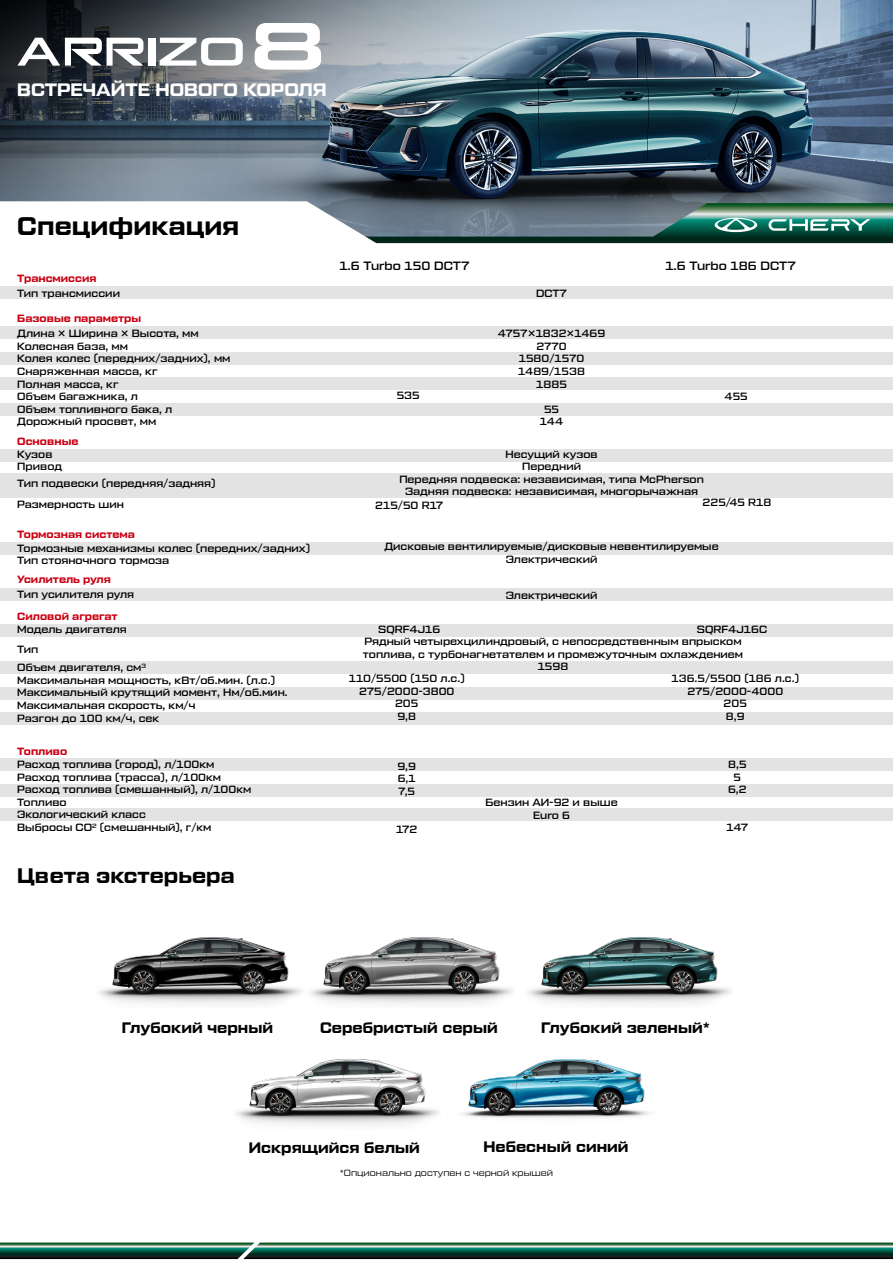
<style>
.page{position:relative;width:893px;height:1263px;background:#fff}
.page>*{position:absolute;margin:0;border:0;box-sizing:border-box;transform-origin:0 0}
.t1{font:25.5px "Tactic Sans Bld";color:#000}
.t2{font:21px "Tactic Sans Bld";color:#000}
.t3{font:18px "Tactic Sans Bld";color:#fff}
.t4{font:15.15px "Tactic Sans Bld";color:#000}
.t5{font:500 12px "Tactic Sans";color:#000}
.t6{font:500 10.5px/12.6px "Tactic Sans";color:#000;text-align:center}
.t7{font:10.5px "Tactic Sans Bld";color:#ca0012}
.t8{font:9px "Tactic Sans";color:#000}
</style>
<div class="page">
<svg style="left:0;top:364px;width:676px;height:361px"></svg>
<img style="left:0;top:0;width:893px;height:201px">
<svg style="left:0;top:201px;width:893px;height:2px"></svg>
<div style="left:0;top:286px;width:893px;height:13px;background:#e3e3e3"></div>
<div style="left:0;top:326px;width:893px;height:13px;background:#e3e3e3"></div>
<div style="left:0;top:352px;width:893px;height:12px;background:#e3e3e3"></div>
<div style="left:0;top:377px;width:893px;height:13px;background:#e3e3e3"></div>
<div style="left:0;top:403px;width:893px;height:13px;background:#e3e3e3"></div>
<div style="left:0;top:449px;width:893px;height:13px;background:#e3e3e3"></div>
<div style="left:0;top:473px;width:893px;height:24px;background:#e3e3e3"></div>
<div style="left:0;top:542px;width:893px;height:13px;background:#e3e3e3"></div>
<div style="left:0;top:588px;width:893px;height:12px;background:#e3e3e3"></div>
<div style="left:0;top:624px;width:893px;height:13px;background:#e3e3e3"></div>
<div style="left:0;top:661px;width:893px;height:13px;background:#e3e3e3"></div>
<div style="left:0;top:687px;width:893px;height:13px;background:#e3e3e3"></div>
<div style="left:0;top:712px;width:893px;height:12px;background:#e3e3e3"></div>
<div style="left:0;top:758px;width:893px;height:13px;background:#e3e3e3"></div>
<div style="left:0;top:784px;width:893px;height:13px;background:#e3e3e3"></div>
<div style="left:0;top:808px;width:893px;height:13px;background:#e3e3e3"></div>
<img style="left:99px;top:937px;width:204px;height:67px">
<img style="left:528px;top:937px;width:204px;height:67px">
<img style="left:462px;top:1059px;width:188px;height:59px">
<img style="left:310px;top:937px;width:204px;height:67px">
<img style="left:236px;top:1059px;width:204px;height:66px">
<svg style="left:17px;top:38px;width:126px;height:28px"></svg>
<div style="left:148px;top:38px;width:7px;height:28px;background:#fff"></div>
<svg style="left:160px;top:38px;width:83px;height:28px"></svg>
<svg style="left:254px;top:23px;width:67px;height:47px"></svg>
<svg style="left:0;top:1242px;width:893px;height:17px"></svg>
<svg style="left:310px;top:203px;width:583px;height:41px"></svg>
<h3 class="t3" style="left:17px;top:81px;width:311px">ВСТРЕЧАЙТЕ НОВОГО КОРОЛЯ</h3>
<h1 class="t1" style="left:17px;top:213px;width:224px">Спецификация</h1>
<p class="t7" style="left:17px;top:273px;width:81px">Трансмиссия</p>
<p class="t7" style="left:17px;top:313px;width:125px">Базовые параметры</p>
<p class="t5" style="left:339px;top:259px;width:132px">1.6 Turbo 150 DCT7</p>
<p class="t5" style="left:665px;top:259px;width:132px">1.6 Turbo 186 DCT7</p>
<p class="t6" style="left:536px;top:287px;width:32px">DCT7</p>
<p class="t6" style="left:17px;top:287px;width:104px">Тип трансмиссии</p>
<p class="t6" style="left:17px;top:327px;width:215px;text-align:left">Длина × Ширина × Высота, мм<br>Колесная база, мм<br>Колея колес (передних/задних), мм<br>Снаряженная масса, кг<br>Полная масса, кг<br>Объем багажника, л<br>Объем топливного бака, л<br>Дорожный просвет, мм</p>
<p class="t6" style="left:498px;top:327px;width:109px">4757×1832×1469<br>2770<br>1580/1570<br>1489/1538<br>1885</p>
<p class="t6" style="left:397px;top:389px;width:25px">535</p>
<p class="t6" style="left:725px;top:390px;width:25px">455</p>
<p class="t6" style="left:540px;top:403px;width:25px">55<br>144</p>
<p class="t7" style="left:17px;top:435px;width:63px">Основные</p>
<p class="t6" style="left:17px;top:448px;width:46px;text-align:left">Кузов<br>Привод</p>
<p class="t6" style="left:17px;top:473px;width:200px;line-height:20.7px;text-align:left">Тип подвески (передняя/задняя)<br>Размерность шин</p>
<p class="t6" style="left:17px;top:542px;width:294px;text-align:left">Тормозные механизмы колес (передних/задних)<br>Тип стояночного тормоза</p>
<p class="t6" style="left:17px;top:588px;width:118px">Тип усилителя руля</p>
<p class="t7" style="left:17px;top:528px;width:119px">Тормозная система</p>
<p class="t7" style="left:17px;top:574px;width:95px">Усилитель руля</p>
<p class="t7" style="left:17px;top:611px;width:102px">Силовой агрегат</p>
<p class="t6" style="left:17px;top:620px;width:130px;line-height:18.9px;text-align:left">Модель двигателя<br>Тип<br>Объем двигателя, см<sup>3</sup></p>
<p class="t6" style="left:17px;top:674px;width:272px;text-align:left">Максимальная мощность, кВт/об.мин. (л.с.)<br>Максимальный крутящий момент, Нм/об.мин.<br>Максимальная скорость, км/ч<br>Разгон до 100 км/ч, сек</p>
<p class="t7" style="left:17px;top:746px;width:52px">Топливо</p>
<p class="t6" style="left:17px;top:758px;width:236px;text-align:left">Расход топлива (город), л/100км<br>Расход топлива (трасса), л/100км<br>Расход топлива (смешанный), л/100км<br>Топливо<br>Экологический класс<br>Выбросы СО<sup>2</sup> (смешанный), г/км</p>
<h2 class="t2" style="left:17px;top:865px;width:219px">Цвета экстерьера</h2>
<p class="t6" style="left:399px;top:448px;width:306px">Несущий кузов<br>Передний<br>Передняя подвеска: независимая, типа McPherson<br>Задняя подвеска: независимая, многорычажная</p>
<p class="t6" style="left:375px;top:499px;width:70px">215/50 R17</p>
<p class="t6" style="left:703px;top:496px;width:70px">225/45 R18</p>
<p class="t6" style="left:385px;top:541px;width:336px">Дисковые вентилируемые/дисковые невентилируемые<br>Электрический</p>
<p class="t6" style="left:506px;top:589px;width:93px">Электрический</p>
<p class="t6" style="left:378px;top:623px;width:64px">SQRF4J16</p>
<p class="t6" style="left:697px;top:623px;width:72px">SQRF4J16C</p>
<p class="t6" style="left:363px;top:635px;width:382px">Рядный четырехцилиндровый, с непосредственным впрыском топлива, с турбонагнетателем и промежуточным охлаждением<br>1598</p>
<p class="t6" style="left:349px;top:672px;width:117px">110/5500 (150 л.с.)<br>275/2000-3800<br>205<br>9,8</p>
<p class="t6" style="left:397px;top:760px;width:20px;text-align:justify">9,9<br>6,1<br>7,5</p>
<p class="t6" style="left:396px;top:823px;width:23px">172</p>
<p class="t6" style="left:486px;top:796px;width:134px">Бензин АИ-92 и выше<br>Euro 6</p>
<p class="t6" style="left:672px;top:672px;width:129px">136.5/5500 (186 л.с.)<br>275/2000-4000<br>205<br>8,9</p>
<p class="t6" style="left:728px;top:758px;width:20px">8,5<br>5<br>6,2</p>
<p class="t6" style="left:726px;top:821px;width:23px">147</p>
<h3 class="t4" style="left:122px;top:1020px;width:153px">Глубокий черный</h3>
<h3 class="t4" style="left:320px;top:1020px;width:179px">Серебристый серый</h3>
<h3 class="t4" style="left:541px;top:1020px;width:170px">Глубокий зеленый*</h3>
<h3 class="t4" style="left:249px;top:1139px;width:173px">Искрящийся белый</h3>
<h3 class="t4" style="left:483px;top:1139px;width:147px">Небесный синий</h3>
<p class="t8" style="left:340px;top:1168px;width:215px">*Опционально доступен с черной крышей</p>
</div>
